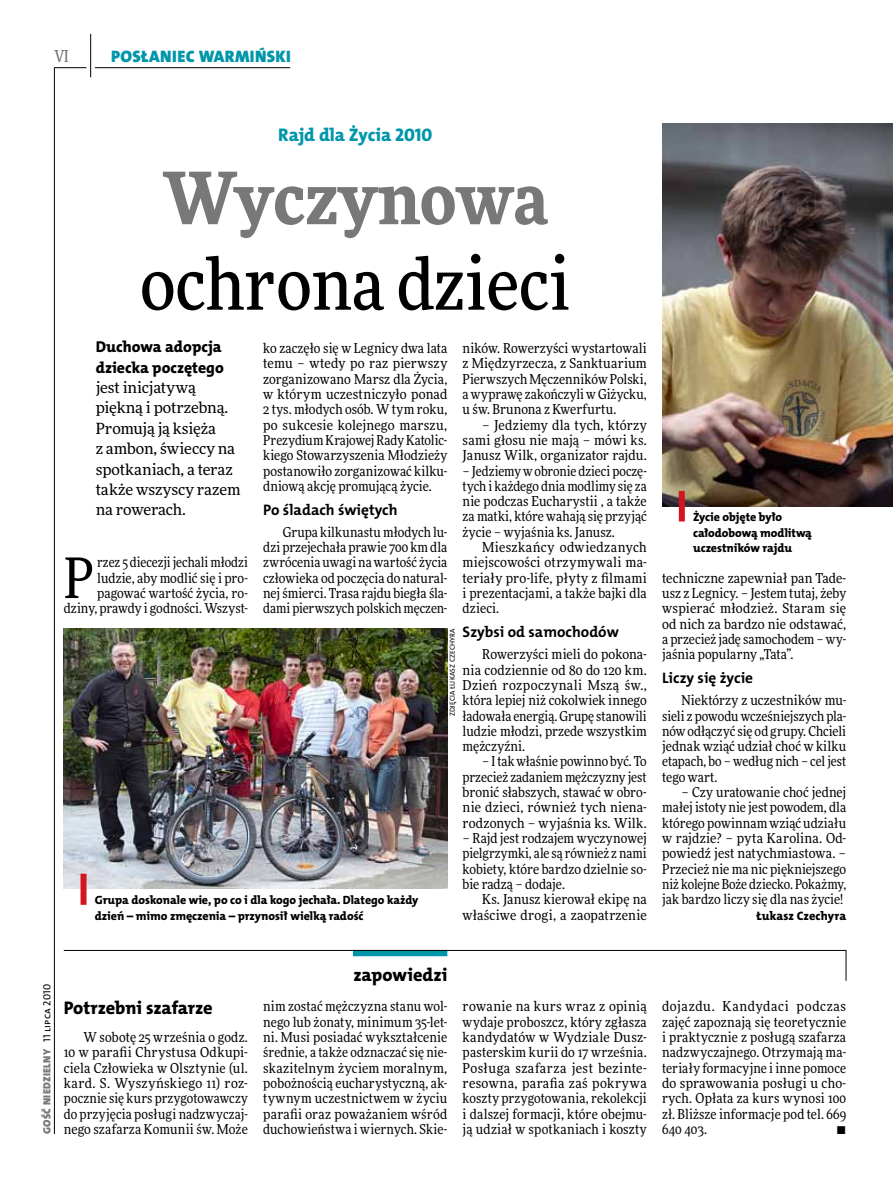
<style>
.page{position:relative;width:893px;height:1191px;background:#fff}
.page>*{position:absolute;margin:0;border:0;box-sizing:border-box;transform-origin:0 0}
.t1{font:500 72px "Freeday Narrow";color:#000}
.t2{font:900 72px "Freeday Narrow";color:#787779}
.t3{font:55.95px "Freeday Narrow News";color:#000}
.t4{font:18.3px "The Mix HP8 Ex Bld";letter-spacing:-.005em;color:#000}
.t5{font:18.3px "The Mix HP8 Ex Bld";letter-spacing:-.005em;color:#0096aa}
.t6{font:16.65px "The Mix HP9 Blk";letter-spacing:.02em;color:#0096aa}
.t7{font:500 16.5px "Freeday Narrow";color:#787779;scale:.9 1}
.t8{font:15.75px/20.4px "The Mix HP8 Ex Bld";color:#000}
.t9{font:15.45px/20.4px "Freeday News";letter-spacing:-.005em;color:#000}
.t10{font:15.3px "The Mix HP7 Bld";color:#000}
.t11{font:13.65px/15.3px "Freeday Narrow News";letter-spacing:.005em;color:#000;text-align:justify}
.t12{font:12.3px "The Mix HP8 Ex Bld";color:#000}
.t13{font:12px/15.3px "The Mix HP8 Ex Bld";letter-spacing:-.005em;color:#000}
.t14{font:10.5px "The Mix HP9 Blk";letter-spacing:.025em;color:#787779}
.t15{font:7.2px "The Mix HP5 Plain";color:#000}
.s1{font-family:"The Mix HP5 Plain";color:#000}
</style>
<div class="page">
<hr style="left:54px;top:67px;width:1px;height:1067px;background:#000">
<hr style="left:90px;top:34px;width:1px;height:43px;background:#000">
<hr style="left:54px;top:67px;width:32px;height:1px;background:#000">
<hr style="left:95px;top:67px;width:195px;height:1px;background:#000">
<svg style="left:63px;top:950px;width:783px;height:31px"></svg>
<img style="left:64px;top:628px;width:383px;height:261px">
<img style="left:662px;top:123px;width:231px;height:383px">
<div style="left:81px;top:873px;width:6px;height:31px;background:#d3151f"></div>
<div style="left:679px;top:491px;width:6px;height:30px;background:#d3151f"></div>
<p class="t7" style="left:54px;top:46px;width:17px">VI</p>
<p class="t6" style="left:111px;top:46px;width:181px">POSŁANIEC WARMIŃSKI</p>
<h3 class="t5" style="left:278px;top:123px;width:155px">Rajd dla Życia 2010</h3>
<h1 class="t2" style="left:163px;top:151px;width:387px">Wyczynowa</h1>
<h1 class="t1" style="left:140px;top:239px;width:432px">ochrona dzieci</h1>
<p class="t8" style="left:96px;top:337px;width:130px">Duchowa adopcja dziecka poczętego</p>
<p class="t9" style="left:96px;top:377px;width:146px">jest inicjatywą piękną i potrzebną.<br>Promują ją księża<br>z ambon, świeccy na spotkaniach, a teraz także wszyscy razem na rowerach.</p>
<p class="t11" style="left:263px;top:340px;width:186px">ko zaczęło się w Legnicy dwa lata temu – wtedy po raz pierwszy zorganizowano Marsz dla Życia, w którym uczestniczyło ponad 2 tys. młodych osób. W tym roku, po sukcesie kolejnego marszu, Prezydium Krajowej Rady Katolic&shy;kiego Stowarzyszenia Młodzieży postanowiło zorganizować kilku&shy;dniową akcję promującą życie.</p>
<p class="t10" style="left:263px;top:500px;width:136px">Po śladach świętych</p>
<p class="t11" style="left:263px;top:524px;width:186px;text-indent:20px">Grupa kilkunastu młodych lu&shy;dzi przejechała prawie 700 km dla zwrócenia uwagi na wartość życia człowieka od poczęcia do natural&shy;nej śmierci. Trasa rajdu biegła śla&shy;dami pierwszych polskich męczen-</p>
<p class="t11" style="left:463px;top:340px;width:186px">ników. Rowerzyści wystartowali z Międzyrzecza, z Sanktuarium Pierwszych Męczenników Polski, a wyprawę zakończyli w Giżycku, u św. Brunona z Kwerfurtu.</p>
<p class="t11" style="left:463px;top:417px;width:186px;text-indent:20px">– Jedziemy dla tych, którzy sami głosu nie mają – mówi ks.<br>Janusz Wilk, organizator rajdu.</p>
<p class="t11" style="left:463px;top:463px;width:186px">– Jedziemy w obronie dzieci poczę&shy;tych i każdego dnia modlimy się za nie podczas Eucharystii , a także za matki, które wahają się przyjąć życie – wyjaśnia ks. Janusz.</p>
<p class="t11" style="left:463px;top:539px;width:186px;text-indent:20px">Mieszkańcy odwiedzanych miejscowości otrzymywali ma&shy;teriały pro-life, płyty z filmami i prezentacjami, a także bajki dla dzieci.</p>
<p class="t10" style="left:463px;top:622px;width:158px">Szybsi od samochodów</p>
<p class="t11" style="left:463px;top:646px;width:186px;text-indent:20px">Rowerzyści mieli do pokona&shy;nia codziennie od 80 do 120 km.<br>Dzień rozpoczynali Mszą św., która lepiej niż cokolwiek innego ładowała energią. Grupę stanowili ludzie młodzi, przede wszystkim mężczyźni.</p>
<p class="t11" style="left:463px;top:754px;width:186px;text-indent:20px">– I tak właśnie powinno być. To przecież zadaniem mężczyzny jest bronić słabszych, stawać w obro&shy;nie dzieci, również tych niena&shy;rodzonych – wyjaśnia ks. Wilk.</p>
<p class="t11" style="left:463px;top:830px;width:186px">– Rajd jest rodzajem wyczynowej pielgrzymki, ale są również z nami kobiety, które bardzo dzielnie so&shy;bie radzą – dodaje.</p>
<p class="t11" style="left:463px;top:891px;width:186px;text-align:right">Ks. Janusz kierował ekipę na właściwe drogi, a zaopatrzenie</p>
<p class="t11" style="left:64px;top:555px;width:186px;text-align:right">rzez 5 diecezji jechali młodzi ludzie, aby modlić się i pro&shy;pagować wartość życia, ro&shy;dziny, prawdy i godności. Wszyst-</p>
<h2 class="t3" style="left:64px;top:543px;width:32px">P</h2>
<p class="t15" style="left:448px;top:716px;width:88px;rotate:-90deg">zdjęcia Łukasz Czechyra</p>
<p class="t13" style="left:95px;top:892px;width:325px">Grupa doskonale wie, po co i dla kogo jechała. Dlatego każdy dzień – mimo zmęczenia – przynosił wielką radość</p>
<p class="t13" style="left:693px;top:510px;width:120px">Życie objęte było całodobową modlitwą uczestników rajdu</p>
<p class="t11" style="left:662px;top:570px;width:186px">techniczne zapewniał pan Tade&shy;usz z Legnicy. – Jestem tutaj, żeby wspierać młodzież. Staram się od nich za bardzo nie odstawać, a przecież jadę samochodem – wy&shy;jaśnia popularny „Tata”.</p>
<p class="t10" style="left:662px;top:668px;width:93px">Liczy się życie</p>
<p class="t11" style="left:662px;top:692px;width:186px;text-indent:20px">Niektórzy z uczestników mu&shy;sieli z powodu wcześniejszych pla&shy;nów odłączyć się od grupy. Chcieli jednak wziąć udział choć w kilku etapach, bo – według nich – cel jest tego wart.</p>
<p class="t11" style="left:662px;top:784px;width:186px;text-indent:20px">– Czy uratowanie choć jednej małej istoty nie jest powodem, dla którego powinnam wziąć udziału w rajdzie? – pyta Karolina. Od&shy;powiedź jest natychmiastowa. – Przecież nie ma nic piękniejszego niż kolejne Boże dziecko. Pokażmy, jak bardzo liczy się dla nas życie!</p>
<p class="t12" style="left:757px;top:907px;width:91px">Łukasz Czechyra</p>
<p class="t14" style="left:40px;top:1134px;width:151px;rotate:-90deg">GOŚĆ NIEDZIELNY <span class="s1">11 lipca 2010</span></p>
<h3 class="t4" style="left:64px;top:995px;width:150px">Potrzebni szafarze</h3>
<p class="t11" style="left:64px;top:1029px;width:186px;text-indent:20px">W sobotę 25 września o godz.<br>10 w parafii Chrystusa Odkupi&shy;ciela Człowieka w Olsztynie (ul. kard. S. Wyszyńskiego 11) roz&shy;pocznie się kurs przygotowawczy do przyjęcia posługi nadzwyczaj&shy;nego szafarza Komunii św. Może</p>
<h3 class="t4" style="left:353px;top:963px;width:95px">zapowiedzi</h3>
<p class="t11" style="left:263px;top:998px;width:186px">nim zostać mężczyzna stanu wol&shy;nego lub żonaty, minimum 35-let&shy;ni. Musi posiadać wykształcenie średnie, a także odznaczać się nie&shy;skazitelnym życiem moralnym, pobożnością eucharystyczną, ak&shy;tywnym uczestnictwem w życiu parafii oraz poważaniem wśród duchowieństwa i wiernych. Skie-</p>
<p class="t11" style="left:463px;top:998px;width:186px">rowanie na kurs wraz z opinią wydaje proboszcz, który zgłasza kandydatów w Wydziale Dusz&shy;pasterskim kurii do 17 września.<br>Posługa szafarza jest bezinte&shy;resowna, parafia zaś pokrywa koszty przygotowania, rekolekcji i dalszej formacji, które obejmu&shy;ją udział w spotkaniach i koszty</p>
<p class="t11" style="left:662px;top:998px;width:186px">dojazdu. Kandydaci podczas zajęć zapoznają się teoretycznie i praktycznie z posługą szafarza nadzwyczajnego. Otrzymają ma&shy;teriały formacyjne i inne pomoce do sprawowania posługi u cho&shy;rych. Opłata za kurs wynosi 100 zł. Bliższe informacje pod tel. 669<br>640 403.</p>
<p class="t11" style="left:837px;top:1121px;width:11px">•</p>
</div>
